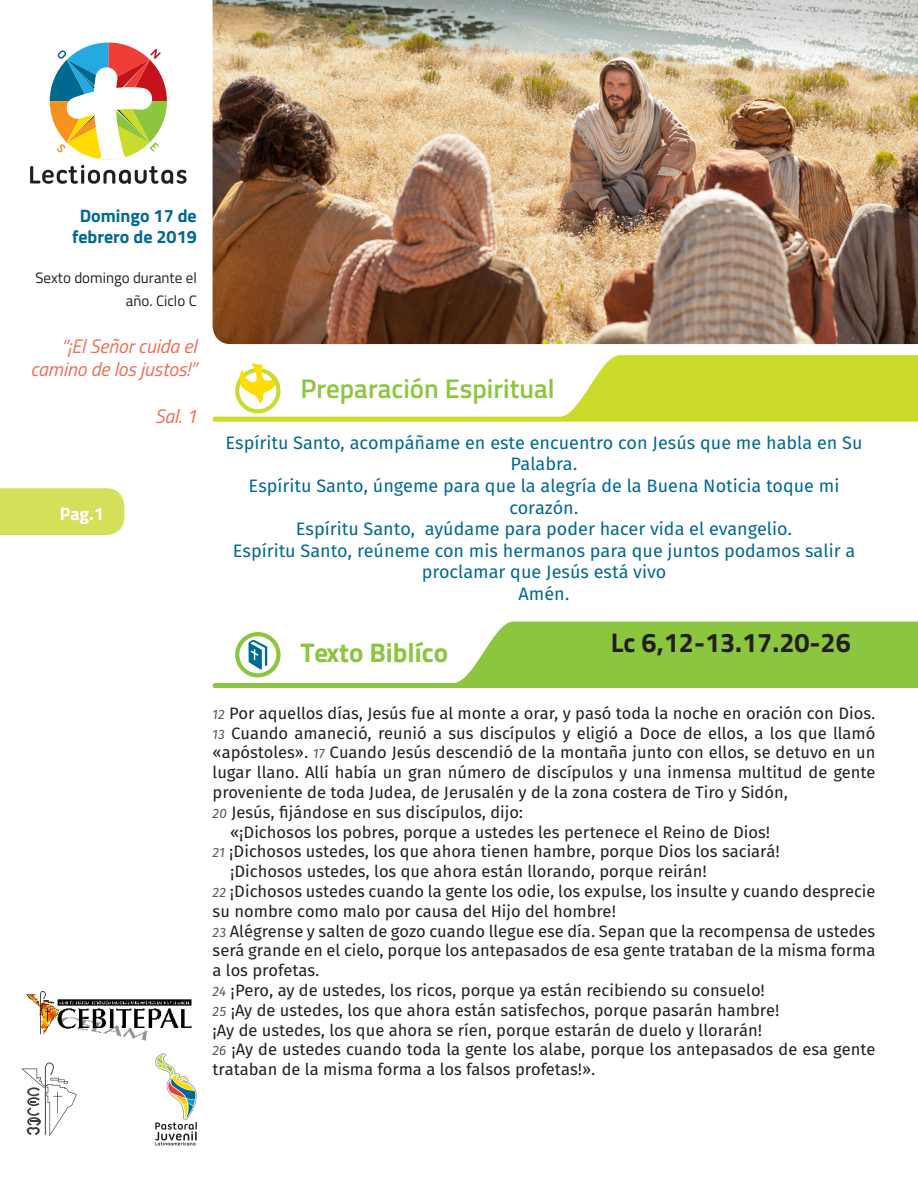
<style>
.page{position:relative;width:918px;height:1188px;background:#fff}
.page>*{position:absolute;margin:0;border:0;box-sizing:border-box;transform-origin:0 0}
.t1{font:600 27px "Titillium Web";color:#8bc63e}
.t2{font:700 27px "Titillium Web";color:#231f20}
.t3{font:700 27px "Titillium Web";color:#8bc63e}
.t4{font:italic 19.5px/23.4px "Titillium Web";color:#f26b54;text-align:right}
.t5{font:18px/21.6px "Fira Sans OT";color:#006991;text-align:center}
.t6{font:700 18px/21.6px "Titillium Web";color:#006991;text-align:center}
.t7{font:700 18px "Titillium Web";color:#fff}
.t8{font:16.5px "Fira Sans OT";color:#231f20}
.t9{font:15px/23.4px "Titillium Web";color:#231f20;text-align:right}
.s1{font-style:italic;font-size:13.5px;color:#57585a}
</style>
<div class="page">
<svg style="left:30px;top:43px;width:157px;height:141px"></svg>
<svg style="left:155px;top:1053px;width:42px;height:92px"></svg>
<svg style="left:21px;top:1062px;width:56px;height:74px"></svg>
<div style="left:0;top:488px;width:124px;height:47px;background:#d4e05a"></div>
<img style="left:26px;top:991px;width:166px;height:50px">
<svg style="left:212px;top:355px;width:706px;height:67px;fill:#cadb2a"></svg>
<svg style="left:235px;top:363px;width:46px;height:50px"></svg>
<svg style="left:212px;top:622px;width:706px;height:66px;fill:#8bc63e"></svg>
<svg style="left:235px;top:632px;width:46px;height:45px"></svg>
<img style="left:213px;top:0;width:705px;height:344px">
<p class="t6" style="left:72px;top:203px;width:126px">Domingo 17 de febrero de 2019</p>
<p class="t9" style="left:35px;top:265px;width:163px">Sexto domingo durante el año. Ciclo C</p>
<p class="t4" style="left:30px;top:333px;width:168px">“¡El Señor cuida el camino de los justos!”</p>
<p class="t4" style="left:155px;top:404px;width:44px">Sal. 1</p>
<p class="t7" style="left:60px;top:500px;width:46px">Pag.1</p>
<h1 class="t1" style="left:300px;top:368px;width:256px">Preparación Espiritual</h1>
<p class="t5" style="left:226px;top:433px;width:638px">Espíritu Santo, acompáñame en este encuentro con Jesús que me habla en Su Palabra.<br>Espíritu Santo, úngeme para que la alegría de la Buena Noticia toque mi corazón.<br>Espíritu Santo, ayúdame para poder hacer vida el evangelio.<br>Espíritu Santo, reúneme con mis hermanos para que juntos podamos salir a proclamar que Jesús está vivo<br>Amén.</p>
<h1 class="t3" style="left:300px;top:632px;width:149px">Texto Biblíco</h1>
<h1 class="t2" style="left:611px;top:622px;width:242px">Lc 6,12-13.17.20-26</h1>
<p class="t8" style="left:213px;top:702px;width:664px"><span class="s1">12</span> Por aquellos días, Jesús fue al monte a orar, y pasó toda la noche en oración con Dios.</p>
<p class="t8" style="left:213px;top:721px;width:664px"><span class="s1">13</span> Cuando amaneció, reunió a sus discípulos y eligió a Doce de ellos, a los que llamó</p>
<p class="t8" style="left:213px;top:741px;width:664px">«apóstoles». <span class="s1">17</span> Cuando Jesús descendió de la montaña junto con ellos, se detuvo en un</p>
<p class="t8" style="left:213px;top:761px;width:664px">lugar llano. Allí había un gran número de discípulos y una inmensa multitud de gente</p>
<p class="t8" style="left:213px;top:781px;width:577px">proveniente de toda Judea, de Jerusalén y de la zona costera de Tiro y Sidón,</p>
<p class="t8" style="left:213px;top:801px;width:312px"><span class="s1">20</span> Jesús, fijándose en sus discípulos, dijo:</p>
<p class="t8" style="left:230px;top:820px;width:542px">«¡Dichosos los pobres, porque a ustedes les pertenece el Reino de Dios!</p>
<p class="t8" style="left:213px;top:840px;width:569px"><span class="s1">21</span> ¡Dichosos ustedes, los que ahora tienen hambre, porque Dios los saciará!</p>
<p class="t8" style="left:230px;top:860px;width:478px">¡Dichosos ustedes, los que ahora están llorando, porque reirán!</p>
<p class="t8" style="left:213px;top:880px;width:664px"><span class="s1">22</span> ¡Dichosos ustedes cuando la gente los odie, los expulse, los insulte y cuando desprecie</p>
<p class="t8" style="left:213px;top:900px;width:405px">su nombre como malo por causa del Hijo del hombre!</p>
<p class="t8" style="left:213px;top:919px;width:664px"><span class="s1">23</span> Alégrense y salten de gozo cuando llegue ese día. Sepan que la recompensa de ustedes</p>
<p class="t8" style="left:213px;top:939px;width:664px">será grande en el cielo, porque los antepasados de esa gente trataban de la misma forma</p>
<p class="t8" style="left:213px;top:959px;width:108px">a los profetas.</p>
<p class="t8" style="left:213px;top:979px;width:554px"><span class="s1">24</span> ¡Pero, ay de ustedes, los ricos, porque ya están recibiendo su consuelo!</p>
<p class="t8" style="left:213px;top:999px;width:568px"><span class="s1">25</span> ¡Ay de ustedes, los que ahora están satisfechos, porque pasarán hambre!</p>
<p class="t8" style="left:213px;top:1018px;width:551px">¡Ay de ustedes, los que ahora se ríen, porque estarán de duelo y llorarán!</p>
<p class="t8" style="left:213px;top:1038px;width:664px"><span class="s1">26</span> ¡Ay de ustedes cuando toda la gente los alabe, porque los antepasados de esa gente</p>
<p class="t8" style="left:213px;top:1058px;width:385px">trataban de la misma forma a los falsos profetas!».</p>
</div>
